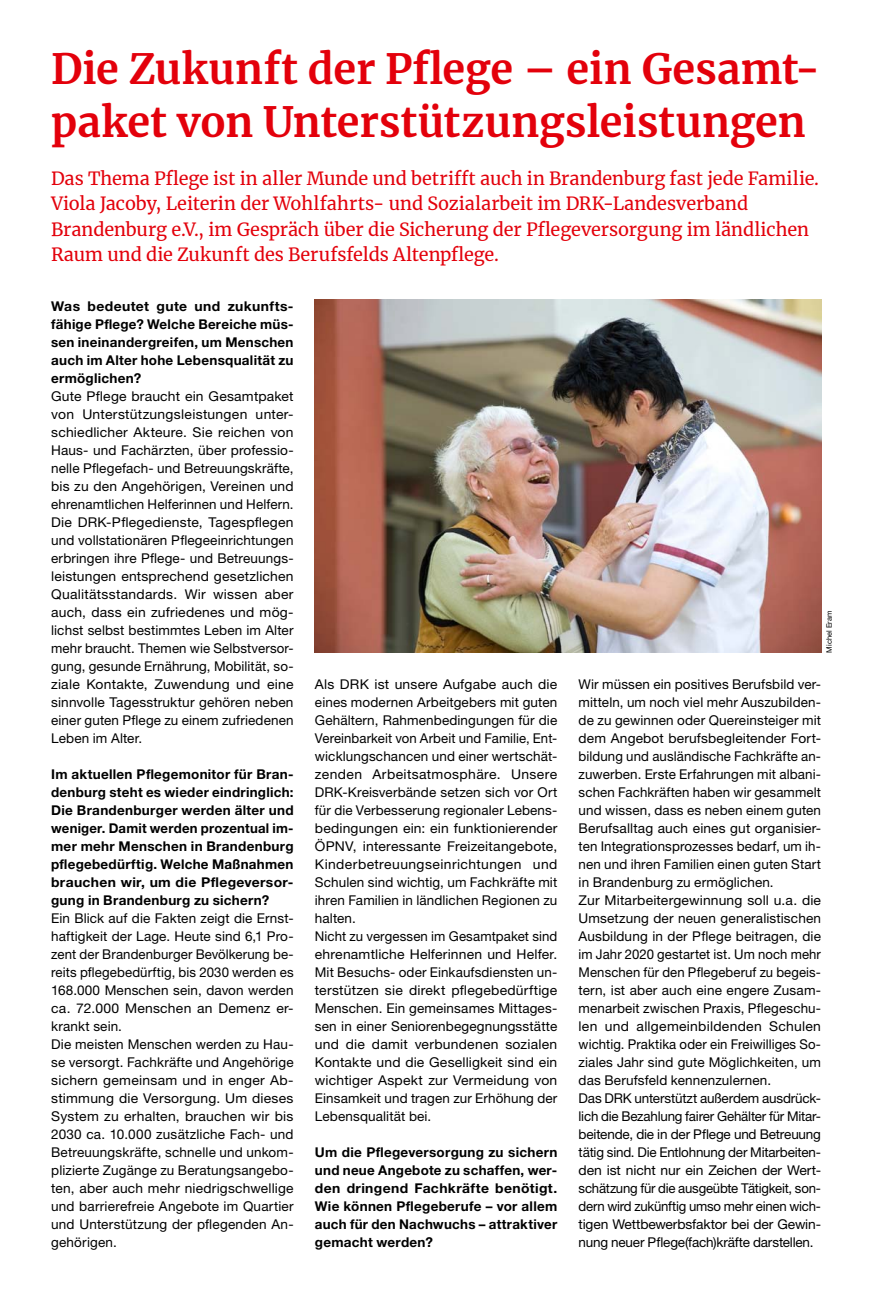
<style>
.page{position:relative;width:872px;height:1297px;background:#fff}
.page>*{position:absolute;margin:0;border:0;box-sizing:border-box;transform-origin:0 0}
.MGB_Headline{font:700 41.25px/52.5px "Merriweather";color:#e3000b}
.MGB_Subline{font:18px/25.5px "Merriweather";letter-spacing:-.005em;color:#e3000b}
.MGB_Copy{font:13.5px/18px "Helvetica Neue LT Pro";letter-spacing:.01em;color:#000;text-align:justify}
.MGB_Copy_bold{font:700 13.5px/18px "Helvetica Neue LT Pro";letter-spacing:.02em;color:#000;text-align:justify}
.MGB_Fotocredits{font:7.5px "Helvetica Neue LT Pro";color:#000}
</style>
<div class="page">
<img style="left:315px;top:300px;width:506px;height:353px">
<p class="MGB_Headline" style="left:51px;top:42px;width:770px">Die Zukunft der Pflege – ein Gesamt&shy;paket von Unterstützungsleistungen</p>
<p class="MGB_Subline" style="left:51px;top:165px;width:769px">Das Thema Pflege ist in aller Munde und betrifft auch in Brandenburg fast jede Familie.<br>Viola Jacoby, Leiterin der Wohlfahrts- und Sozialarbeit im DRK-Landesverband Brandenburg e.V., im Gespräch über die Sicherung der Pflegeversorgung im ländlichen Raum und die Zukunft des Berufsfelds Altenpflege.</p>
<p class="MGB_Copy_bold" style="left:51px;top:296px;width:244px">Was bedeutet gute und zukunfts&shy;fähige Pflege? Welche Bereiche müs&shy;sen ineinandergreifen, um Menschen auch im Alter hohe Lebensqualität zu ermöglichen?</p>
<p class="MGB_Copy" style="left:51px;top:386px;width:244px">Gute Pflege braucht ein Gesamtpaket von Unterstützungsleistungen unter&shy;schiedlicher Akteure. Sie reichen von Haus- und Fachärzten, über professio&shy;nelle Pflegefach- und Betreuungskräfte, bis zu den Angehörigen, Vereinen und ehrenamtlichen Helferinnen und Helfern.</p>
<p class="MGB_Copy" style="left:51px;top:512px;width:244px">Die DRK-Pflegedienste, Tagespflegen und vollstationären Pflegeeinrichtungen erbringen ihre Pflege- und Betreuungs&shy;leistungen entsprechend gesetzlichen Qualitätsstandards. Wir wissen aber auch, dass ein zufriedenes und mög&shy;lichst selbst bestimmtes Leben im Alter mehr braucht. Themen wie Selbstversor&shy;gung, gesunde Ernährung, Mobilität, so&shy;ziale Kontakte, Zuwendung und eine sinnvolle Tagesstruktur gehören neben einer guten Pflege zu einem zufriedenen Leben im Alter.</p>
<p class="MGB_Copy_bold" style="left:51px;top:764px;width:244px">Im aktuellen Pflegemonitor für Bran&shy;denburg steht es wieder eindringlich:<br>Die Brandenburger werden älter und weniger. Damit werden prozentual im&shy;mer mehr Menschen in Brandenburg pflegebedürftig. Welche Maßnahmen brauchen wir, um die Pflegeversor&shy;gung in Brandenburg zu sichern?</p>
<p class="MGB_Copy" style="left:51px;top:908px;width:244px">Ein Blick auf die Fakten zeigt die Ernst&shy;haftigkeit der Lage. Heute sind 6,1 Pro&shy;zent der Brandenburger Bevölkerung be&shy;reits pflegebedürftig, bis 2030 werden es 168.000 Menschen sein, davon werden ca. 72.000 Menschen an Demenz er&shy;krankt sein.</p>
<p class="MGB_Copy" style="left:51px;top:1034px;width:244px">Die meisten Menschen werden zu Hau&shy;se versorgt. Fachkräfte und Angehörige sichern gemeinsam und in enger Ab&shy;stimmung die Versorgung. Um dieses System zu erhalten, brauchen wir bis 2030 ca. 10.000 zusätzliche Fach- und Betreuungskräfte, schnelle und unkom&shy;plizierte Zugänge zu Beratungsangebo&shy;ten, aber auch mehr niedrigschwellige und barrierefreie Angebote im Quartier und Unterstützung der pflegenden An&shy;gehörigen.</p>
<p class="MGB_Fotocredits" style="left:824px;top:653px;width:43px;rotate:-90deg">Michel Eram</p>
<p class="MGB_Copy" style="left:315px;top:674px;width:244px">Als DRK ist unsere Aufgabe auch die eines modernen Arbeitgebers mit guten Gehältern, Rahmenbedingungen für die Vereinbarkeit von Arbeit und Familie, Ent&shy;wicklungschancen und einer wertschät&shy;zenden Arbeitsatmosphäre. Unsere DRK-Kreisverbände setzen sich vor Ort für die Verbesserung regionaler Lebens&shy;bedingungen ein: ein funktionierender ÖPNV, interessante Freizeitangebote, Kinderbetreuungseinrichtungen und Schulen sind wichtig, um Fachkräfte mit ihren Familien in ländlichen Regionen zu halten.</p>
<p class="MGB_Copy" style="left:315px;top:926px;width:244px">Nicht zu vergessen im Gesamtpaket sind ehrenamtliche Helferinnen und Helfer.<br>Mit Besuchs- oder Einkaufsdiensten un&shy;terstützen sie direkt pflegebedürftige Menschen. Ein gemeinsames Mittages&shy;sen in einer Seniorenbegegnungsstätte und die damit verbundenen sozialen Kontakte und die Geselligkeit sind ein wichtiger Aspekt zur Vermeidung von Einsamkeit und tragen zur Erhöhung der Lebensqualität bei.</p>
<p class="MGB_Copy_bold" style="left:315px;top:1142px;width:244px">Um die Pflegeversorgung zu sichern und neue Angebote zu schaffen, wer&shy;den dringend Fachkräfte benötigt.<br>Wie können Pflegeberufe – vor allem auch für den Nachwuchs – attraktiver gemacht werden?</p>
<p class="MGB_Copy" style="left:578px;top:674px;width:244px">Wir müssen ein positives Berufsbild ver&shy;mitteln, um noch viel mehr Auszubilden&shy;de zu gewinnen oder Quereinsteiger mit dem Angebot berufsbegleitender Fort&shy;bildung und ausländische Fachkräfte an&shy;zuwerben. Erste Erfahrungen mit albani&shy;schen Fachkräften haben wir gesammelt und wissen, dass es neben einem guten Berufsalltag auch eines gut organisier&shy;ten Integrationsprozesses bedarf, um ih&shy;nen und ihren Familien einen guten Start in Brandenburg zu ermöglichen.</p>
<p class="MGB_Copy" style="left:578px;top:890px;width:244px">Zur Mitarbeitergewinnung soll u.a. die Umsetzung der neuen generalistischen Ausbildung in der Pflege beitragen, die im Jahr 2020 gestartet ist. Um noch mehr Menschen für den Pflegeberuf zu begeis&shy;tern, ist aber auch eine engere Zusam&shy;menarbeit zwischen Praxis, Pflegeschu&shy;len und allgemeinbildenden Schulen wichtig. Praktika oder ein Freiwilliges So&shy;ziales Jahr sind gute Möglichkeiten, um das Berufsfeld kennenzulernen.</p>
<p class="MGB_Copy" style="left:578px;top:1088px;width:244px">Das DRK unterstützt außerdem ausdrück&shy;lich die Bezahlung fairer Gehälter für Mitar&shy;beitende, die in der Pflege und Betreuung tätig sind. Die Entlohnung der Mitarbeiten&shy;den ist nicht nur ein Zeichen der Wert&shy;schätzung für die ausgeübte Tätigkeit, son&shy;dern wird zukünftig umso mehr einen wich&shy;tigen Wettbewerbsfaktor bei der Gewin&shy;nung neuer Pflege(fach)kräfte darstellen.</p>
</div>
